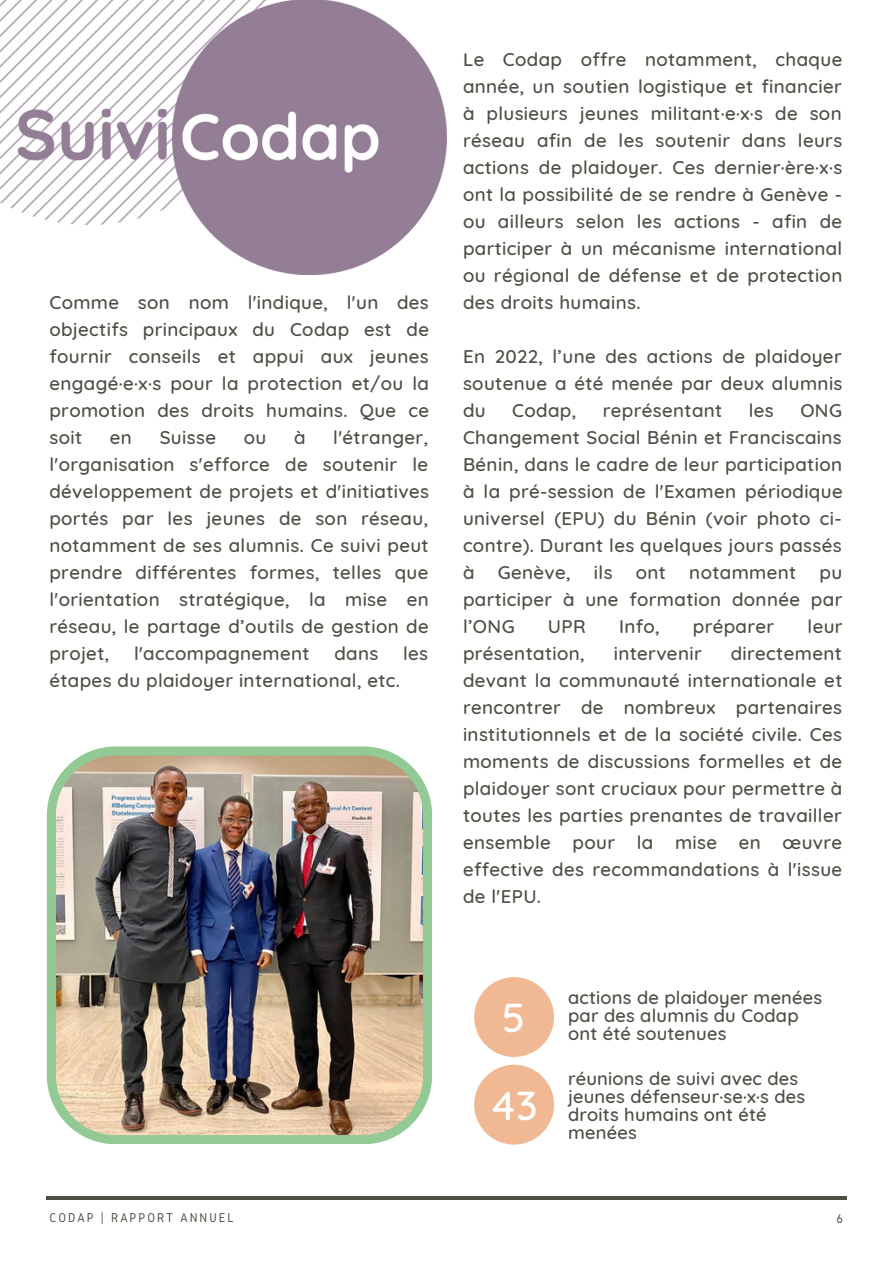
<style>
.page{position:relative;width:893px;height:1264px;background:#fff}
.page>*{position:absolute;margin:0;border:0;box-sizing:border-box;transform-origin:0 0}
.t1{font:500 41.1px "Quicksand";color:#fff}
.t2{font:500 18.75px/27px "Quicksand";letter-spacing:.02em;color:#4a5144;text-align:justify}
.t3{font:500 18.3px/18px "Quicksand";letter-spacing:.01em;color:#4a5144}
.t4{font:13.2px "Gidole";letter-spacing:.15em;color:#4a5144}
</style>
<div class="page">
<svg style="left:0;top:0;width:15px;height:209px"></svg>
<hr style="left:46px;top:1196px;width:800px;height:3px;background:#4a5144">
<img style="left:15px;top:0;width:431px;height:274px">
<img style="left:47px;top:746px;width:385px;height:397px">
<div style="left:474px;top:977px;width:80px;height:79px;background:#f0b993;border-radius:50%"></div>
<div style="left:474px;top:1064px;width:80px;height:80px;background:#f0b993;border-radius:50%"></div>
<p class="t2" style="left:49px;top:289px;width:381px">Comme son nom l'indique, l'un des objectifs principaux du Codap est de fournir conseils et appui aux jeunes engagé·e·x·s pour la protection et/ou la promotion des droits humains. Que ce soit</p>
<p class="t2" style="left:49px;top:424px;width:381px;text-indent:284px">l'étranger, l'organisation s'efforce de soutenir le développement de projets et d'initiatives portés par les jeunes de son réseau, notamment de ses alumnis. Ce suivi peut prendre différentes formes, telles que l'orientation stratégique, la mise en réseau, le partage d’outils de gestion de projet,</p>
<p class="t2" style="left:110px;top:424px;width:24px">en</p>
<p class="t2" style="left:160px;top:424px;width:58px">Suisse</p>
<p class="t2" style="left:244px;top:424px;width:24px">ou</p>
<p class="t2" style="left:294px;top:424px;width:13px">à</p>
<p class="t2" style="left:134px;top:639px;width:177px">l'accompagnement</p>
<p class="t2" style="left:334px;top:639px;width:45px">dans</p>
<p class="t2" style="left:403px;top:639px;width:27px">les</p>
<p class="t2" style="left:49px;top:666px;width:352px">étapes du plaidoyer international, etc.</p>
<p class="t2" style="left:463px;top:46px;width:381px">Le Codap offre notamment, chaque année, un soutien logistique et financier à plusieurs jeunes militant·e·x·s de son réseau afin de les soutenir dans leurs actions de plaidoyer. Ces dernier·ère·x·s ont la possibilité de se rendre à Genève - ou ailleurs selon les actions - afin de participer à un mécanisme international ou régional de défense et de protection des droits humains.</p>
<p class="t2" style="left:463px;top:343px;width:381px">En 2022, l’une des actions de plaidoyer soutenue a été menée par deux alumnis du</p>
<p class="t2" style="left:512px;top:397px;width:66px">Codap,</p>
<p class="t2" style="left:602px;top:397px;width:121px">représentant</p>
<p class="t2" style="left:748px;top:397px;width:27px">les</p>
<p class="t2" style="left:463px;top:397px;width:381px;text-indent:337px">ONG Changement Social Bénin et Franciscains Bénin, dans le cadre de leur participation à la pré-session de l'Examen périodique universel (EPU) du Bénin (voir photo ci&shy;contre). Durant les quelques jours passés à Genève, ils ont notamment pu participer à une formation donnée par l’ONG</p>
<p class="t2" style="left:548px;top:612px;width:39px">UPR</p>
<p class="t2" style="left:619px;top:612px;width:42px">Info,</p>
<p class="t2" style="left:692px;top:612px;width:83px">préparer</p>
<p class="t2" style="left:807px;top:612px;width:37px">leur</p>
<p class="t2" style="left:463px;top:639px;width:123px">présentation,</p>
<p class="t2" style="left:613px;top:639px;width:89px">intervenir</p>
<p class="t2" style="left:463px;top:639px;width:381px;text-indent:268px">directement devant la communauté internationale et rencontrer de nombreux partenaires institutionnels et de la société civile. Ces moments de discussions formelles et de plaidoyer sont cruciaux pour permettre à toutes les parties prenantes de travailler ensemble pour la mise en œuvre effective des recommandations à l'issue de l'EPU.</p>
<h1 class="t1" style="left:502px;top:990px;width:25px">5</h1>
<h1 class="t1" style="left:490px;top:1078px;width:49px">43</h1>
<p class="t3" style="left:568px;top:988px;width:256px">actions de plaidoyer menées par des alumnis du Codap ont été soutenues</p>
<p class="t3" style="left:568px;top:1069px;width:239px">réunions de suivi avec des jeunes défenseur·se·x·s des droits humains ont été menées</p>
<p class="t4" style="left:49px;top:1210px;width:186px">CODAP | RAPPORT ANNUEL</p>
<p class="t4" style="left:836px;top:1211px;width:8px">6</p>
</div>
